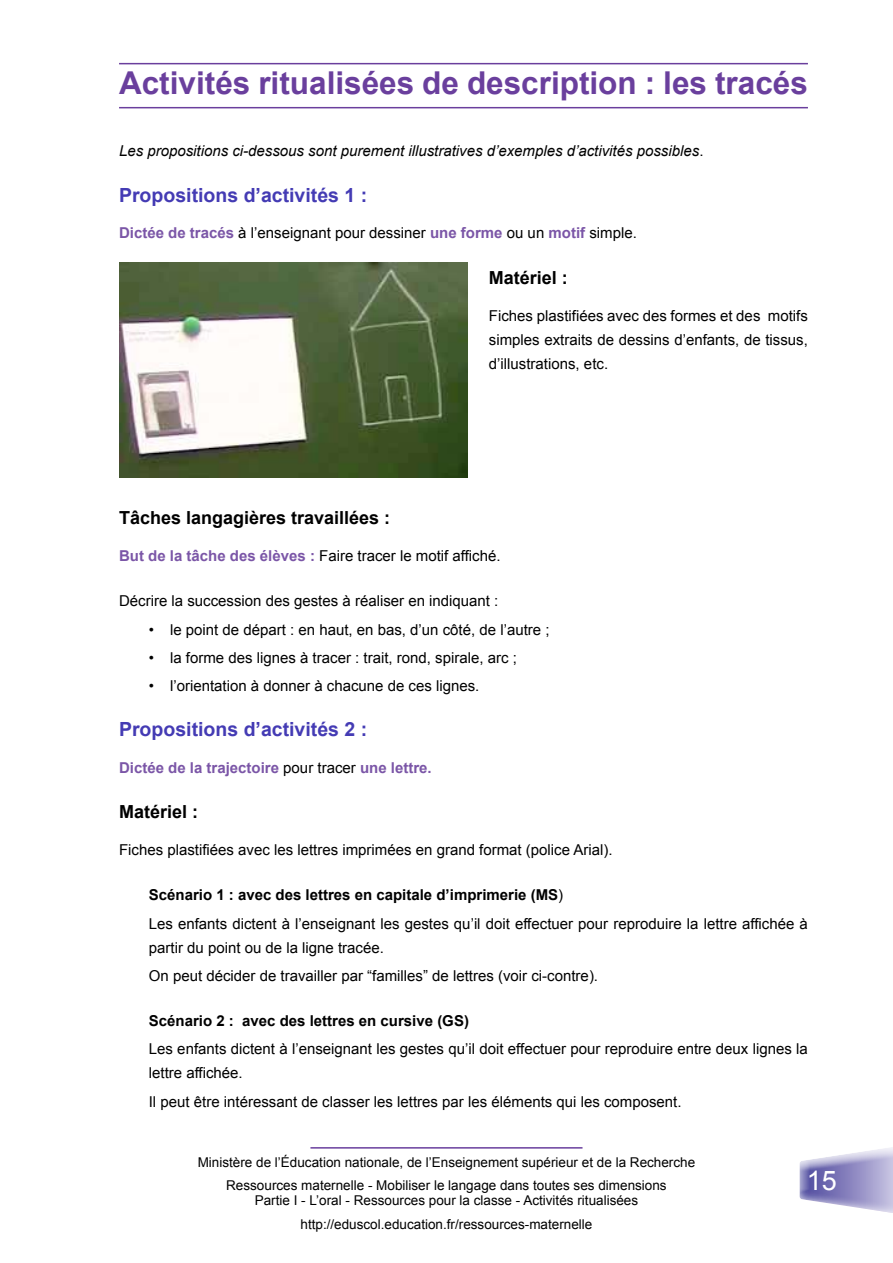
<style>
.page{position:relative;width:893px;height:1263px;background:#fff}
.page>*{position:absolute;margin:0;border:0;box-sizing:border-box;transform-origin:0 0}
.t1{font:700 31.5px "Arial";color:#6a3f9d}
.t2{font:27px "Arial";color:#fff}
.t3{font:700 19.5px "Arial";color:#443bb4}
.t4{font:700 18px "Arial";color:#000}
.t5{font:15px/24px "Arial";color:#000}
.t6{font:italic 15px "Arial";color:#000}
.t7{font:700 15px "Arial";color:#7b56a7}
.t8{font:700 15px "Arial";color:#000}
.t9{font:13.5px/23.5px "Arial";color:#000;text-align:center}
.s1{font-style:normal}
.s2{font-weight:700;color:#7b56a7}
.s3{font-weight:400;color:#000}
.s4{font-weight:700}
</style>
<div class="page">
<div style="left:791px;top:1144px;width:102px;height:73px;background:#6a3f9d;opacity:.75"></div>
<hr style="left:310px;top:1147px;width:272px;height:1px;background:#6a3f9d">
<hr style="left:119px;top:63px;width:689px;height:1px;background:#6a3f9d">
<hr style="left:119px;top:107px;width:689px;height:1px;background:#6a3f9d">
<img style="left:119px;top:263px;width:349px;height:214px">
<h1 class="t1" style="left:119px;top:62px;width:690px">Activités ritualisées de description : les tracés</h1>
<p class="t6" style="left:119px;top:141px;width:586px">Les propositions ci-dessous sont purement illustratives d’exemples d’activités possibles<span class="s1">.</span></p>
<h3 class="t3" style="left:119px;top:182px;width:250px">Propositions d’activités 1 :</h3>
<p class="t5" style="left:119px;top:221px;width:519px"><span class="s2">Dictée de tracés</span> à l’enseignant pour dessiner <span class="s2">une forme</span> ou un <span class="s2">motif</span> simple.</p>
<p class="t4" style="left:489px;top:266px;width:81px">Matériel :</p>
<p class="t5" style="left:489px;top:303px;width:320px;text-align:justify">Fiches plastifiées avec des formes et des motifs simples extraits de dessins d’enfants, de tissus, d’illustrations, etc.</p>
<p class="t4" style="left:119px;top:506px;width:273px">Tâches langagières travaillées :</p>
<p class="t5" style="left:119px;top:544px;width:383px"><span class="s2">But de la tâche des élèves :</span> Faire tracer le motif affiché.</p>
<p class="t5" style="left:119px;top:589px;width:381px">Décrire la succession des gestes à réaliser en indiquant :</p>
<p class="t5" style="left:149px;top:617px;width:402px">• le point de départ : en haut, en bas, d’un côté, de l’autre ;</p>
<p class="t5" style="left:149px;top:646px;width:370px">• la forme des lignes à tracer : trait, rond, spirale, arc ;</p>
<p class="t5" style="left:149px;top:674px;width:332px">• l’orientation à donner à chacune de ces lignes.</p>
<h3 class="t3" style="left:119px;top:717px;width:250px">Propositions d’activités 2 :</h3>
<p class="t7" style="left:119px;top:758px;width:314px">Dictée de la trajectoire <span class="s3">pour tracer</span> une lettre.</p>
<p class="t4" style="left:119px;top:800px;width:81px">Matériel :</p>
<p class="t5" style="left:119px;top:838px;width:495px">Fiches plastifiées avec les lettres imprimées en grand format (police Arial).</p>
<p class="t5" style="left:149px;top:881px;width:661px;line-height:28.2px"><span class="s4">Scénario 1 : avec des lettres en capitale d’imprimerie (MS</span>)<br>Les enfants dictent à l’enseignant les gestes qu’il doit effectuer pour reproduire la lettre affichée à</p>
<p class="t5" style="left:149px;top:933px;width:451px;line-height:28.2px">partir du point ou de la ligne tracée.<br>On peut décider de travailler par “familles” de lettres (voir ci-contre).</p>
<p class="t8" style="left:149px;top:1011px;width:322px">Scénario 2 : avec des lettres en cursive (GS)</p>
<p class="t5" style="left:149px;top:1037px;width:661px">Les enfants dictent à l’enseignant les gestes qu’il doit effectuer pour reproduire entre deux lignes la lettre affichée.</p>
<p class="t5" style="left:149px;top:1089px;width:534px">Il peut être intéressant de classer les lettres par les éléments qui les composent.</p>
<p class="t9" style="left:198px;top:1150px;width:499px">Ministère de l’Éducation nationale, de l’Enseignement supérieur et de la Recherche<br>Ressources maternelle - Mobiliser le langage dans toutes ses dimensions</p>
<p class="t9" style="left:255px;top:1189px;width:385px">Partie I - L’oral - Ressources pour la classe - Activités ritualisées http://eduscol.education.fr/ressources-maternelle</p>
<h2 class="t2" style="left:807px;top:1162px;width:32px">15</h2>
</div>
